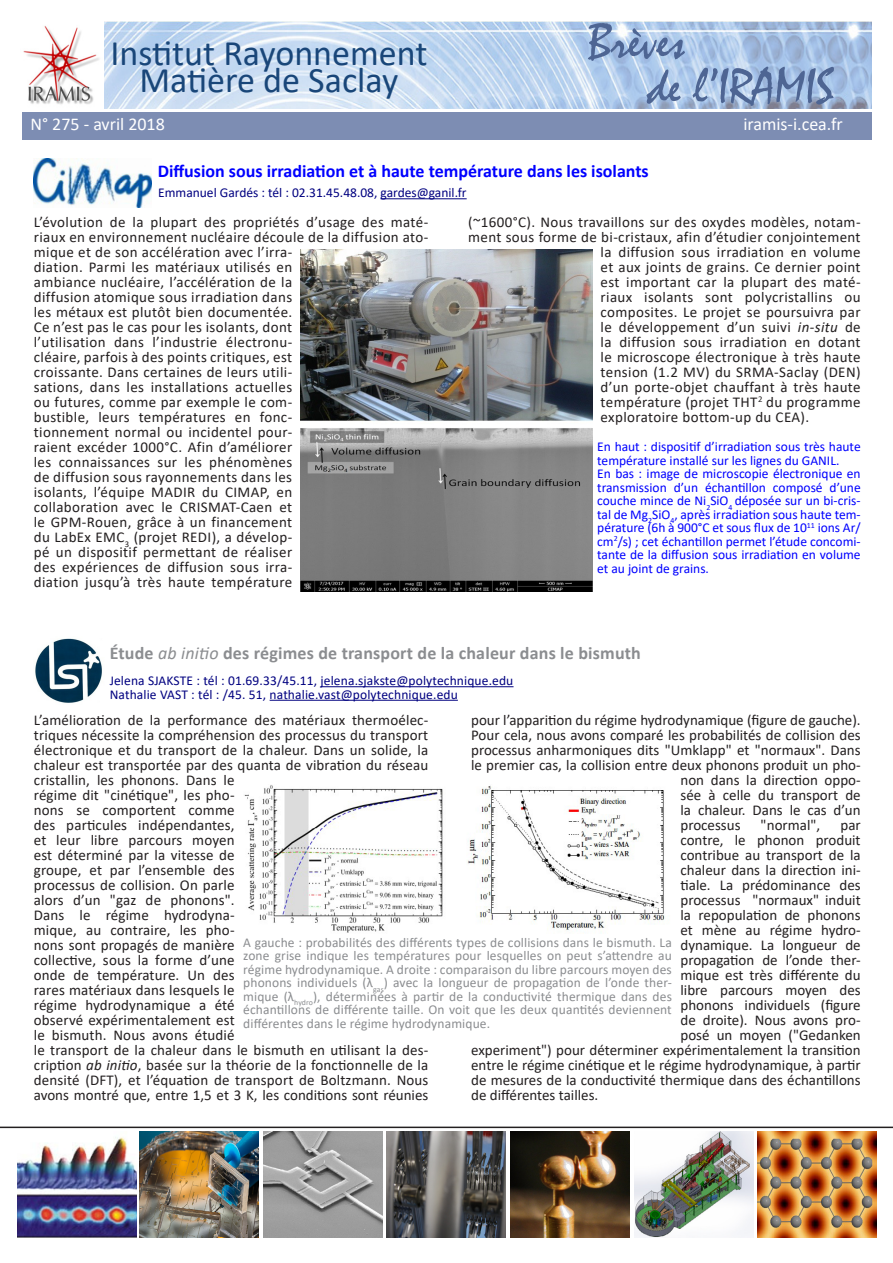
<style>
.page{position:relative;width:893px;height:1263px;background:#fff}
.page>*{position:absolute;margin:0;border:0;box-sizing:border-box;transform-origin:0 0}
.t1{font:51px "Mistral";color:#4e6593}
.t2{font:36px "Calibri";color:#194679}
.t3{font:700 18px "Calibri";color:#00f}
.t4{font:700 18px "Calibri";letter-spacing:.01em;color:#8b8d90}
.t5{font:18px "Calibri";color:#fff}
.t6{font:15px/15px "Calibri";letter-spacing:.01em;color:#231f20}
.t7{font:13.5px/13.5px "Calibri";letter-spacing:.01em;color:#8b8d90;text-align:justify}
.t8{font:13.5px/13.5px "Calibri";color:#00f}
.t9{font:13.5px "Calibri";letter-spacing:.01em;color:#000080}
.s1{font-style:italic}
.s2{font-weight:400;font-style:italic}
</style>
<div class="page">
<img style="left:104px;top:21px;width:768px;height:88px">
<img style="left:23px;top:26px;width:76px;height:78px">
<div style="left:22px;top:112px;width:850px;height:28px;background:#7d8db3"></div>
<hr style="left:0;top:1126px;width:893px;height:2px;background:#231f20">
<hr style="left:381px;top:198px;width:86px;height:1px;background:#000080">
<hr style="left:321px;top:686px;width:193px;height:1px;background:#000080">
<hr style="left:270px;top:700px;width:188px;height:1px;background:#000080">
<img style="left:35px;top:638px;width:67px;height:65px">
<img style="left:139px;top:1131px;width:119px;height:107px">
<img style="left:387px;top:1131px;width:119px;height:107px">
<img style="left:263px;top:1131px;width:119px;height:107px">
<img style="left:511px;top:1131px;width:119px;height:107px">
<img style="left:634px;top:1131px;width:119px;height:107px">
<img style="left:757px;top:1131px;width:119px;height:107px">
<img style="left:18px;top:1137px;width:119px;height:101px">
<img style="left:34px;top:158px;width:117px;height:49px">
<img style="left:244px;top:785px;width:199px;height:148px">
<img style="left:301px;top:249px;width:291px;height:343px">
<img style="left:467px;top:785px;width:198px;height:146px">
<p class="t2" style="left:110px;top:28px;width:318px">Institut Rayonnement</p>
<p class="t2" style="left:139px;top:55px;width:260px">Matière de Saclay</p>
<p class="t1" style="left:588px;top:11px;width:99px">Brèves</p>
<p class="t1" style="left:647px;top:56px;width:188px">de l’IRAMIS</p>
<p class="t5" style="left:31px;top:111px;width:136px">N° 275 - avril 2018</p>
<p class="t5" style="left:743px;top:111px;width:101px">iramis-i.cea.fr</p>
<p class="t3" style="left:158px;top:158px;width:493px">Diffusion sous irradiation et à haute température dans les isolants</p>
<p class="t6" style="left:468px;top:214px;width:394px">(~1600°C). Nous travaillons sur des oxydes modèles, notam-</p>
<p class="t6" style="left:468px;top:229px;width:394px">ment sous forme de bi-cristaux, afin d’étudier conjointement</p>
<p class="t6" style="left:601px;top:244px;width:261px">la diffusion sous irradiation en volume</p>
<p class="t6" style="left:601px;top:259px;width:261px">et aux joints de grains. Ce dernier point</p>
<p class="t6" style="left:601px;top:274px;width:262px">est important car la plupart des maté-</p>
<p class="t6" style="left:601px;top:289px;width:261px">riaux isolants sont polycristallins ou</p>
<p class="t6" style="left:601px;top:304px;width:261px">composites. Le projet se poursuivra par</p>
<p class="t6" style="left:601px;top:319px;width:262px">le développement d’un suivi <span class="s1">in-situ</span> de</p>
<p class="t6" style="left:601px;top:334px;width:261px">la diffusion sous irradiation en dotant</p>
<p class="t6" style="left:601px;top:349px;width:262px">le microscope électronique à très haute</p>
<p class="t6" style="left:601px;top:364px;width:261px">tension (1.2 MV) du SRMA-Saclay (DEN)</p>
<p class="t6" style="left:601px;top:379px;width:261px">d’un porte-objet chauffant à très haute</p>
<p class="t6" style="left:601px;top:394px;width:262px">température (projet THT<sup>2</sup> du programme</p>
<p class="t6" style="left:601px;top:409px;width:210px">exploratoire bottom-up du CEA).</p>
<p class="t9" style="left:158px;top:183px;width:310px">Emmanuel Gardés : tél : 02.31.45.48.08, gardes@ganil.fr</p>
<p class="t6" style="left:34px;top:214px;width:396px">L’évolution de la plupart des propriétés d’usage des maté&shy;riaux en environnement nucléaire découle de la diffusion ato&shy;mique et de son accélération avec l’irra-<br>diation. Parmi les matériaux utilisés en<br>ambiance nucléaire, l’accélération de la<br>diffusion atomique sous irradiation dans<br>les métaux est plutôt bien documentée.<br>Ce n’est pas le cas pour les isolants, dont<br>l’utilisation dans l’industrie électronu-<br>cléaire, parfois à des points critiques, est<br>croissante. Dans certaines de leurs utili-<br>sations, dans les installations actuelles<br>ou futures, comme par exemple le com-<br>bustible, leurs températures en fonc-<br>tionnement normal ou incidentel pour-<br>raient excéder 1000°C. Afin d’améliorer<br>les connaissances sur les phénomènes<br>de diffusion sous rayonnements dans les<br>isolants, l’équipe MADIR du CIMAP, en<br>collaboration avec le CRISMAT-Caen et<br>le GPM-Rouen, grâce à un financement<br>du LabEx EMC<sub>3</sub> (projet REDI), a dévelop-<br>pé un dispositif permettant de réaliser<br>des expériences de diffusion sous irra-<br>diation jusqu’à très haute température</p>
<p class="t8" style="left:597px;top:440px;width:265px">En haut : dispositif d’irradiation sous très haute température installé sur les lignes du GANIL.</p>
<p class="t8" style="left:597px;top:467px;width:265px;text-align:justify">En bas : image de microscopie électronique en transmission d’un échantillon composé d’une couche mince de Ni<sub>2</sub>SiO<sub>4</sub> déposée sur un bi-cris&shy;tal de Mg<sub>2</sub>SiO<sub>4</sub>, après irradiation sous haute tem&shy;pérature (6h à 900°C et sous flux de 10<sup>11</sup> ions Ar/ cm<sup>2</sup>/s) ; cet échantillon permet l’étude concomi&shy;tante de la diffusion sous irradiation en volume et au joint de grains.</p>
<p class="t4" style="left:110px;top:641px;width:533px">Étude <span class="s2">ab initio</span> des régimes de transport de la chaleur dans le bismuth</p>
<p class="t9" style="left:110px;top:671px;width:405px">Jelena SJAKSTE : tél : 01.69.33/45.11, jelena.sjakste@polytechnique.edu</p>
<p class="t9" style="left:110px;top:685px;width:350px">Nathalie VAST : tél : /45. 51, nathalie.vast@polytechnique.edu</p>
<p class="t6" style="left:471px;top:712px;width:391px">pour l’apparition du régime hydrodynamique (figure de gauche).</p>
<p class="t6" style="left:471px;top:727px;width:391px">Pour cela, nous avons comparé les probabilités de collision des</p>
<p class="t6" style="left:471px;top:742px;width:391px">processus anharmoniques dits "Umklapp" et "normaux". Dans</p>
<p class="t6" style="left:471px;top:757px;width:391px">le premier cas, la collision entre deux phonons produit un pho-</p>
<p class="t6" style="left:680px;top:772px;width:182px">non dans la direction oppo-</p>
<p class="t6" style="left:680px;top:787px;width:182px">sée à celle du transport de</p>
<p class="t6" style="left:680px;top:802px;width:182px">la chaleur. Dans le cas d’un</p>
<p class="t6" style="left:680px;top:817px;width:62px">processus</p>
<p class="t6" style="left:761px;top:817px;width:61px">"normal",</p>
<p class="t6" style="left:840px;top:817px;width:22px">par</p>
<p class="t6" style="left:680px;top:832px;width:182px">contre, le phonon produit</p>
<p class="t6" style="left:680px;top:847px;width:182px">contribue au transport de la</p>
<p class="t6" style="left:680px;top:862px;width:182px">chaleur dans la direction ini-</p>
<p class="t6" style="left:680px;top:877px;width:182px">tiale. La prédominance des</p>
<p class="t6" style="left:680px;top:892px;width:182px">processus "normaux" induit</p>
<p class="t6" style="left:680px;top:907px;width:182px">la repopulation de phonons</p>
<p class="t6" style="left:680px;top:922px;width:182px">et mène au régime hydro-</p>
<p class="t6" style="left:680px;top:937px;width:182px">dynamique. La longueur de</p>
<p class="t6" style="left:680px;top:952px;width:182px">propagation de l’onde ther-</p>
<p class="t6" style="left:680px;top:967px;width:182px">mique est très différente du</p>
<p class="t6" style="left:680px;top:982px;width:182px">libre parcours moyen des</p>
<p class="t6" style="left:680px;top:997px;width:182px">phonons individuels (figure</p>
<p class="t6" style="left:680px;top:1012px;width:182px">de droite). Nous avons pro-</p>
<p class="t6" style="left:680px;top:1027px;width:182px">posé un moyen ("Gedanken</p>
<p class="t6" style="left:471px;top:1042px;width:391px">experiment") pour déterminer expérimentalement la transition</p>
<p class="t6" style="left:471px;top:1057px;width:391px">entre le régime cinétique et le régime hydrodynamique, à partir</p>
<p class="t6" style="left:471px;top:1072px;width:391px">de mesures de la conductivité thermique dans des échantillons</p>
<p class="t6" style="left:471px;top:1087px;width:129px">de différentes tailles.</p>
<p class="t6" style="left:34px;top:712px;width:396px">L’amélioration de la performance des matériaux thermoélec&shy;triques nécessite la compréhension des processus du transport électronique et du transport de la chaleur. Dans un solide, la chaleur est transportée par des quanta de vibration du réseau cristallin, les phonons. Dans le<br>régime dit "cinétique", les pho-<br>nons se comportent comme<br>des particules indépendantes,<br>et leur libre parcours moyen<br>est déterminé par la vitesse de<br>groupe, et par l’ensemble des<br>processus de collision. On parle<br>alors d’un "gaz de phonons".<br>Dans le régime hydrodyna-<br>mique, au contraire, les pho-<br>nons sont propagés de manière<br>collective, sous la forme d’une<br>onde de température. Un des<br>rares matériaux dans lesquels le<br>régime hydrodynamique a été<br>observé expérimentalement est<br>le bismuth. Nous avons étudié<br>le transport de la chaleur dans le bismuth en utilisant la des&shy;cription <span class="s1">ab initio</span>, basée sur la théorie de la fonctionnelle de la densité (DFT), et l’équation de transport de Boltzmann. Nous avons montré que, entre 1,5 et 3 K, les conditions sont réunies</p>
<p class="t7" style="left:243px;top:935px;width:430px">A gauche : probabilités des différents types de collisions dans le bismuth. La zone grise indique les températures pour lesquelles on peut s’attendre au régime hydrodynamique. A droite : comparaison du libre parcours moyen des phonons individuels (λ<sub>gas</sub>) avec la longueur de propagation de l’onde ther&shy;mique (λ<sub>hydro</sub>), déterminées à partir de la conductivité thermique dans des échantillons de différente taille. On voit que les deux quantités deviennent différentes dans le régime hydrodynamique.</p>
</div>
